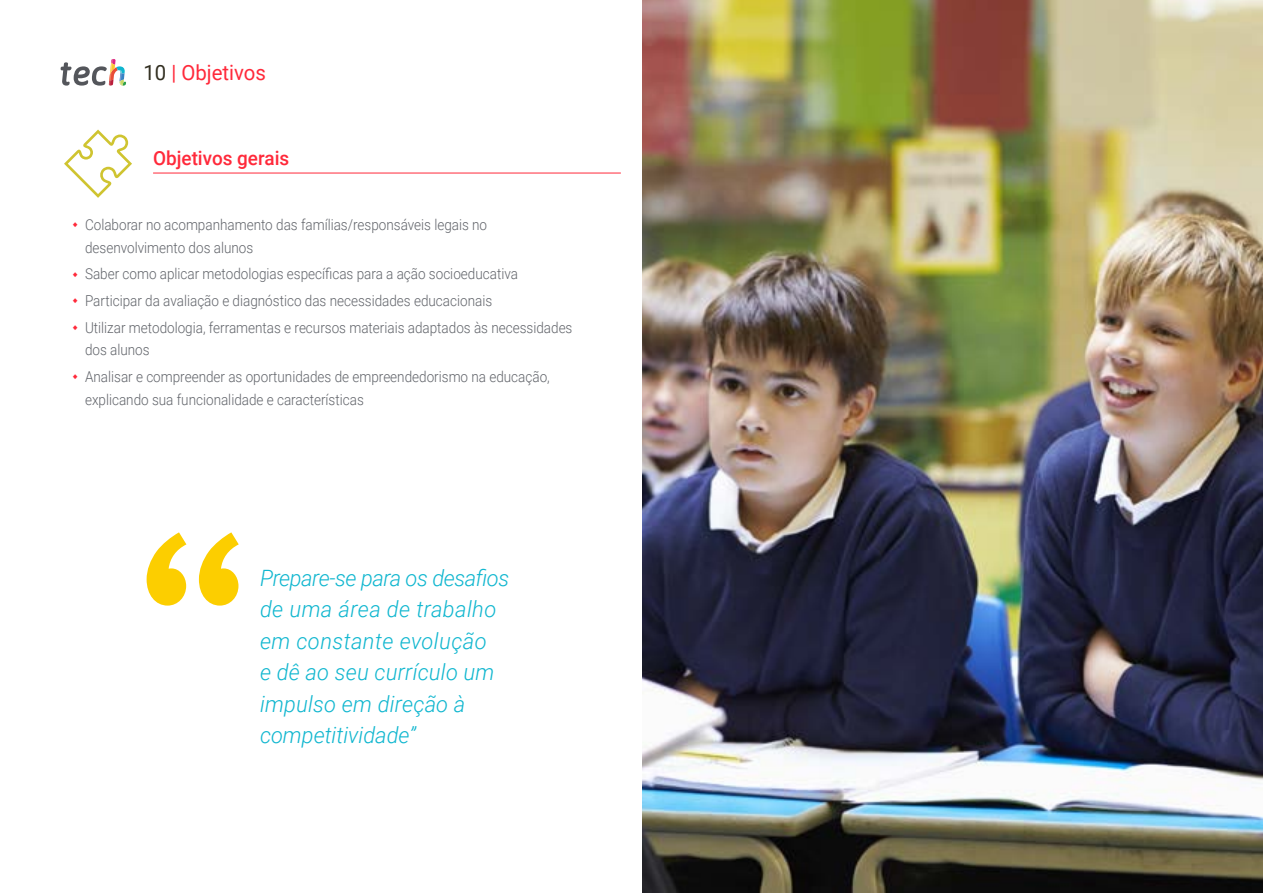
<style>
.page{position:relative;width:1263px;height:893px;background:#fff}
.page>*{position:absolute;margin:0;border:0;box-sizing:border-box;transform-origin:0 0}
.t1{font:italic 300 22.5px/31.5px "Roboto";letter-spacing:.01em;color:#0fb6cf}
.t2{font:21px "Roboto";color:#ff293a}
.t3{font:500 19.5px "Roboto";color:#ff293a}
.t4{font:300 15px/26.7px "Roboto";color:#61646a;scale:.9 1}
.s1{color:#312e20}
</style>
<div class="page">
<hr style="left:153px;top:173px;width:468px;height:1px;background:#ff293a">
<svg style="left:64px;top:130px;width:68px;height:68px"></svg>
<img style="left:642px;top:0;width:621px;height:893px">
<svg style="left:147px;top:532px;width:92px;height:74px"></svg>
<svg style="left:61px;top:59px;width:65px;height:27px"></svg>
<h2 class="t2" style="left:144px;top:57px;width:124px"><span class="s1">10</span> | Objetivos</h2>
<h3 class="t3" style="left:153px;top:144px;width:138px">Objetivos gerais</h3>
<p class="t4" style="left:85px;top:213px;width:448px;line-height:22.5px">Colaborar no acompanhamento das famílias/responsáveis legais no desenvolvimento dos alunos</p>
<p class="t4" style="left:85px;top:260px;width:543px">Saber como aplicar metodologias específicas para a ação socioeducativa<br>Participar da avaliação e diagnóstico das necessidades educacionais<br>Utilizar metodologia, ferramentas e recursos materiais adaptados às necessidades</p>
<p class="t4" style="left:85px;top:336px;width:518px">dos alunos<br>Analisar e compreender as oportunidades de empreendedorismo na educação,</p>
<p class="t4" style="left:85px;top:385px;width:311px">explicando sua funcionalidade e características</p>
<h1 class="t1" style="left:260px;top:561px;width:251px">Prepare-se para os desafios de uma área de trabalho em constante evolução<br>e dê ao seu currículo um impulso em direção à competitividade”</h1>
</div>
